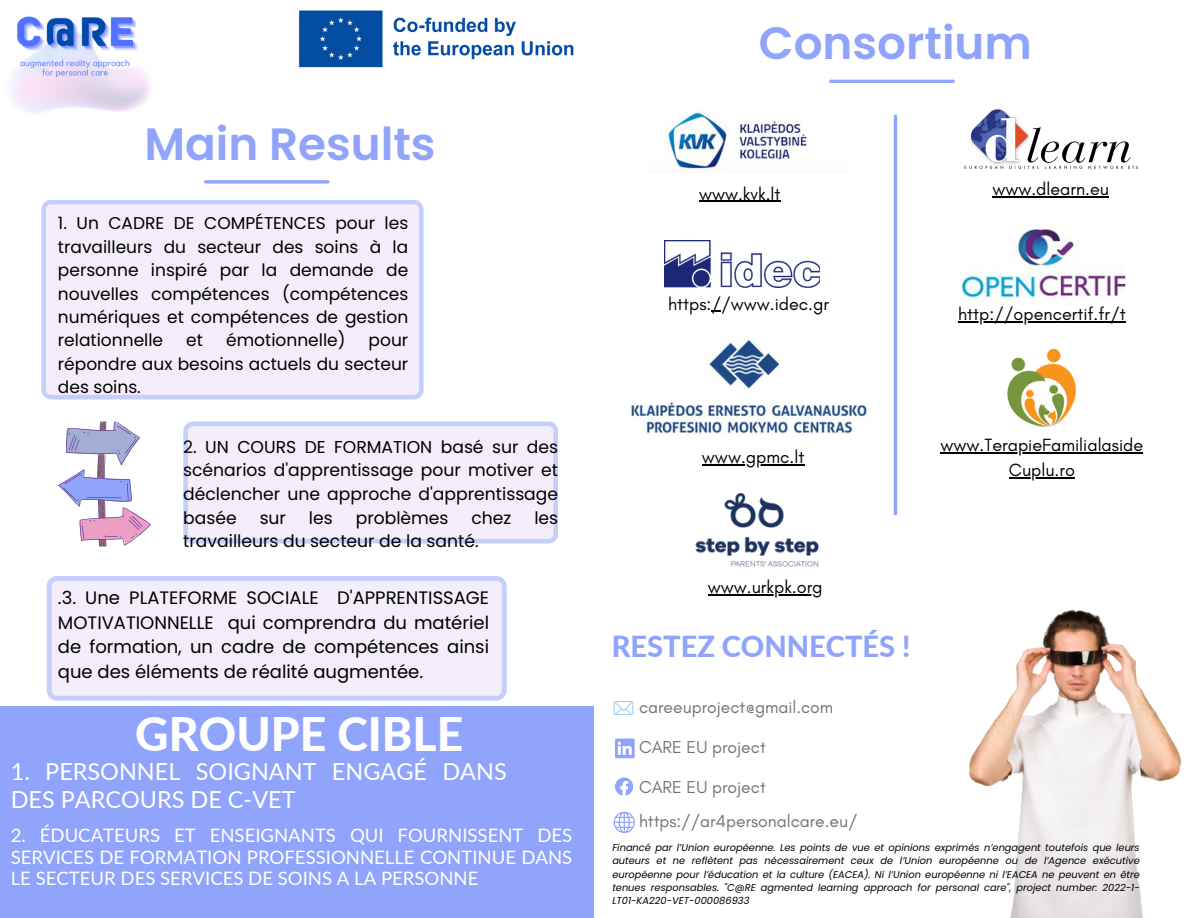
<style>
.page{position:relative;width:1188px;height:918px;background:#fff}
.page>*{position:absolute;margin:0;border:0;box-sizing:border-box;transform-origin:0 0}
.t1{font:800 46.2px "Lato";color:#fff}
.t2{font:600 45.3px "Poppins";color:#91a4fb}
.t3{font:800 28.95px "Lato";color:#91a4fb}
.t4{font:23.4px/27.9px "Lato";color:#fff}
.t5{font:18.6px/21.3px "Lato";color:#fff;text-align:justify}
.t6{font:18px/24.8px "Poppins";color:#000;text-align:justify}
.t7{font:18px/24.8px "Glacial Indifference";color:#000;text-align:center}
.t8{font:17.55px "Glacial Indifference";color:#737373}
.t9{font:17.25px/23.7px "Poppins";color:#000;text-align:justify}
.t10{font:17.1px/23.4px "Poppins";color:#000;text-align:justify}
.t11{font:italic 9.9px/13px "Poppins";color:#000;text-align:justify}
</style>
<div class="page">
<div style="left:0;top:707px;width:594px;height:211px;background:#91a4fb"></div>
<svg style="left:614px;top:701px;width:19px;height:14px"></svg>
<svg style="left:615px;top:777px;width:18px;height:18px"></svg>
<svg style="left:615px;top:739px;width:20px;height:19px"></svg>
<svg style="left:614px;top:812px;width:21px;height:21px"></svg>
<svg style="left:183px;top:421px;width:375px;height:123px;background:#eeebf9"></svg>
<svg style="left:41px;top:200px;width:383px;height:200px;background:#efebf9"></svg>
<svg style="left:47px;top:576px;width:460px;height:125px;background:#eeebf9"></svg>
<svg style="left:58px;top:421px;width:93px;height:125px"></svg>
<img style="left:970px;top:609px;width:212px;height:309px">
<hr style="left:894px;top:116px;width:3px;height:398px;background:#91a4fb">
<img style="left:10px;top:16px;width:141px;height:97px">
<img style="left:668px;top:112px;width:139px;height:61px">
<hr style="left:699px;top:201px;width:81px;height:1px;background:#000">
<img style="left:964px;top:109px;width:174px;height:60px">
<hr style="left:992px;top:197px;width:117px;height:1px;background:#000">
<img style="left:665px;top:241px;width:155px;height:47px">
<img style="left:962px;top:229px;width:164px;height:72px">
<hr style="left:958px;top:321px;width:168px;height:1px;background:#000">
<img style="left:631px;top:339px;width:236px;height:96px">
<hr style="left:702px;top:464px;width:102px;height:1px;background:#000">
<img style="left:1007px;top:348px;width:69px;height:79px">
<hr style="left:941px;top:453px;width:202px;height:1px;background:#000">
<hr style="left:1009px;top:477px;width:66px;height:1px;background:#000">
<img style="left:695px;top:493px;width:124px;height:74px">
<hr style="left:708px;top:594px;width:115px;height:2px;background:#000">
<hr style="left:831px;top:80px;width:122px;height:3px;background:#91a4fb">
<svg style="left:205px;top:180px;width:123px;height:4px"></svg>
<img style="left:298px;top:10px;width:276px;height:58px">
<p class="t2" style="left:144px;top:112px;width:293px">Main Results</p>
<p class="t10" style="left:58px;top:212px;width:352px">1. Un CADRE DE COMPÉTENCES pour les travailleurs du secteur des soins à la personne inspiré par la demande de nouvelles compétences (compétences numériques et compétences de gestion relationnelle</p>
<p class="t10" style="left:186px;top:329px;width:18px">et</p>
<p class="t10" style="left:226px;top:329px;width:121px">émotionnelle)</p>
<p class="t10" style="left:58px;top:329px;width:352px;text-indent:311px">pour répondre aux besoins actuels du secteur des soins.</p>
<p class="t9" style="left:183px;top:435px;width:376px">2. UN COURS DE FORMATION basé sur des scénarios d'apprentissage pour motiver et déclencher une approche d'apprentissage basée</p>
<p class="t9" style="left:260px;top:506px;width:28px">sur</p>
<p class="t9" style="left:309px;top:506px;width:25px">les</p>
<p class="t9" style="left:356px;top:506px;width:94px">problèmes</p>
<p class="t9" style="left:472px;top:506px;width:41px">chez</p>
<p class="t9" style="left:534px;top:506px;width:25px">les</p>
<p class="t9" style="left:183px;top:529px;width:297px">travailleurs du secteur de la santé.</p>
<p class="t6" style="left:58px;top:585px;width:433px">.3. Une PLATEFORME SOCIALE D'APPRENTISSAGE MOTIVATIONNELLE qui comprendra du matériel de formation, un cadre de compétences ainsi que des éléments de réalité augmentée.</p>
<p class="t1" style="left:135px;top:705px;width:329px">GROUPE CIBLE</p>
<p class="t4" style="left:11px;top:757px;width:497px">1. PERSONNEL SOIGNANT ENGAGÉ DANS<br>DES PARCOURS DE C-VET</p>
<p class="t5" style="left:11px;top:824px;width:563px">2. ÉDUCATEURS ET ENSEIGNANTS QUI FOURNISSENT DES SERVICES DE FORMATION PROFESSIONNELLE CONTINUE DANS LE SECTEUR DES SERVICES DE SOINS A LA PERSONNE</p>
<p class="t2" style="left:759px;top:11px;width:275px">Consortium</p>
<p class="t7" style="left:699px;top:181px;width:83px">www.kvk.lt</p>
<p class="t7" style="left:992px;top:177px;width:118px">www.dlearn.eu</p>
<p class="t7" style="left:668px;top:291px;width:162px">https://www.idec.gr</p>
<p class="t7" style="left:958px;top:301px;width:169px">http://opencertif.fr/t</p>
<p class="t7" style="left:702px;top:444px;width:104px">www.gpmc.lt</p>
<p class="t7" style="left:941px;top:433px;width:204px">www.TerapieFamilialaside<br>Cuplu.ro</p>
<p class="t7" style="left:708px;top:575px;width:116px">www.urkpk.org</p>
<p class="t3" style="left:612px;top:628px;width:300px">RESTEZ CONNECTÉS !</p>
<p class="t8" style="left:639px;top:697px;width:196px">careeuproject@gmail.com</p>
<p class="t8" style="left:639px;top:737px;width:128px">CARE EU project</p>
<p class="t8" style="left:639px;top:777px;width:128px">CARE EU project</p>
<p class="t8" style="left:639px;top:811px;width:220px">https://ar4personalcare.eu/</p>
<p class="t11" style="left:612px;top:841px;width:529px">Financé par l’Union européenne. Les points de vue et opinions exprimés n’engagent toutefois que leurs auteurs et ne reflètent pas nécessairement ceux de l’Union européenne ou de l’Agence exécutive européenne pour l’éducation et la culture (EACEA). Ni l’Union européenne ni l’EACEA ne peuvent en être tenues responsables. "C@RE agmented learning approach for personal care", project number: 2022-1- LT01-KA220-VET-000086933</p>
</div>
